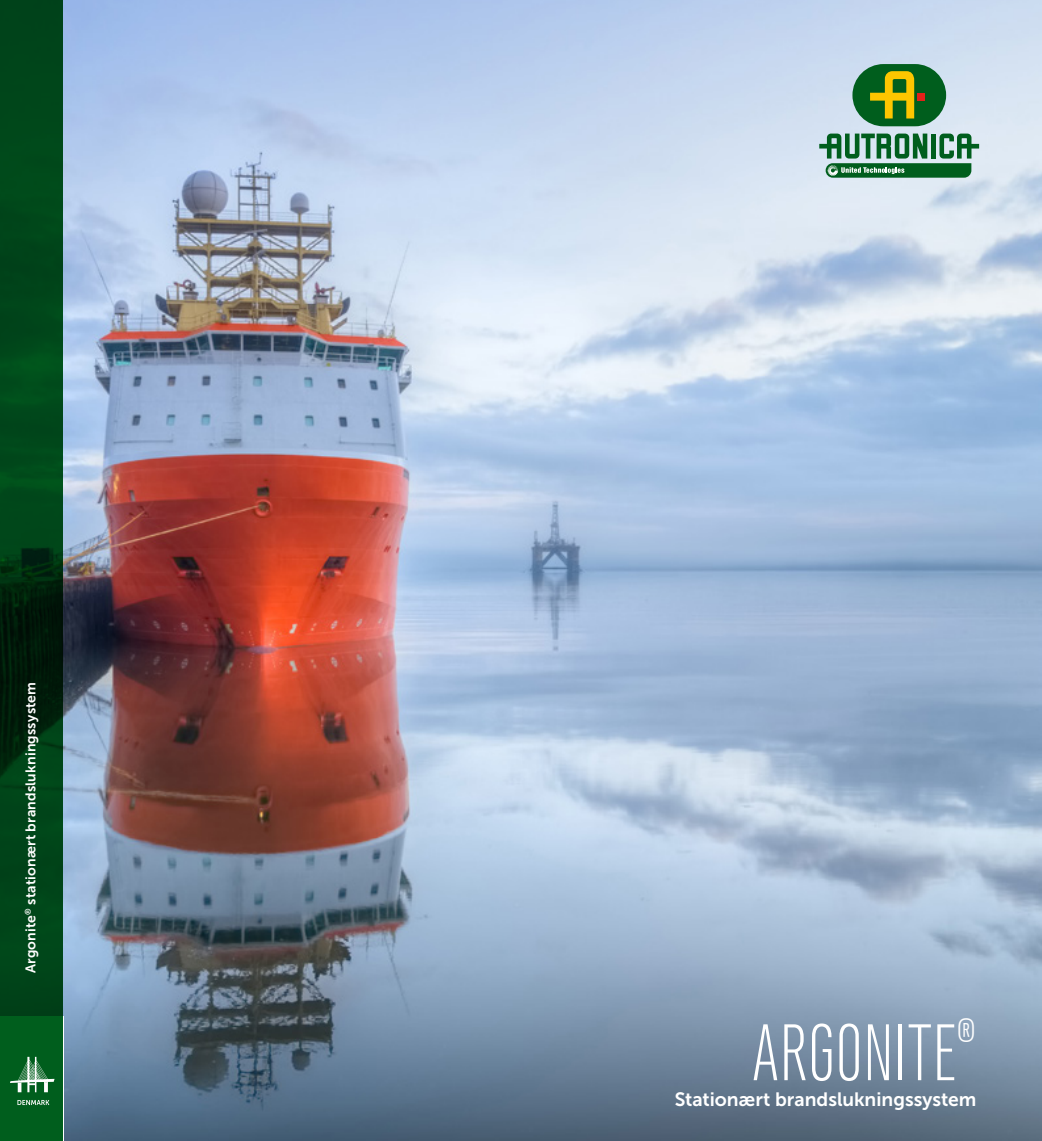
<style>
.page{position:relative;width:1042px;height:1141px;background:#fff}
.page>*{position:absolute;margin:0;border:0;box-sizing:border-box;transform-origin:0 0}
.Heading_framside{font:300 84px "Marianina Cn FY";color:#fff}
.Subheading{font:19.25px "Museo Sans 700";color:#fff}
.Brødtekst_8_pt{font:14px "Museo Sans 700";letter-spacing:.01em;color:#fff}
</style>
<div class="page">
<img style="left:63px;top:0;width:979px;height:1141px">
<svg style="left:0;top:0;width:63px;height:1141px;background:#004117"></svg>
<svg style="left:17px;top:1100px;width:32px;height:5px"></svg>
<svg style="left:10px;top:1057px;width:45px;height:35px;background:#418757"></svg>
<div style="left:852px;top:64px;width:94px;height:62px;background:#005e1d;border-radius:31px"></div>
<svg style="left:870px;top:71px;width:44px;height:48px"></svg>
<div style="left:917px;top:93px;width:8px;height:8px;background:#e32119"></div>
<svg style="left:819px;top:134px;width:160px;height:44px;background:#609a79"></svg>
<p class="Brødtekst_8_pt" style="left:23px;top:973px;width:293px;rotate:-90deg">Argonite<sup>®</sup> stationært brandslukningssystem</p>
<p class="Heading_framside" style="left:751px;top:1007px;width:226px">ARGONITE<sup>®</sup></p>
<p class="Subheading" style="left:675px;top:1089px;width:303px">Stationært brandslukningssystem</p>
</div>
